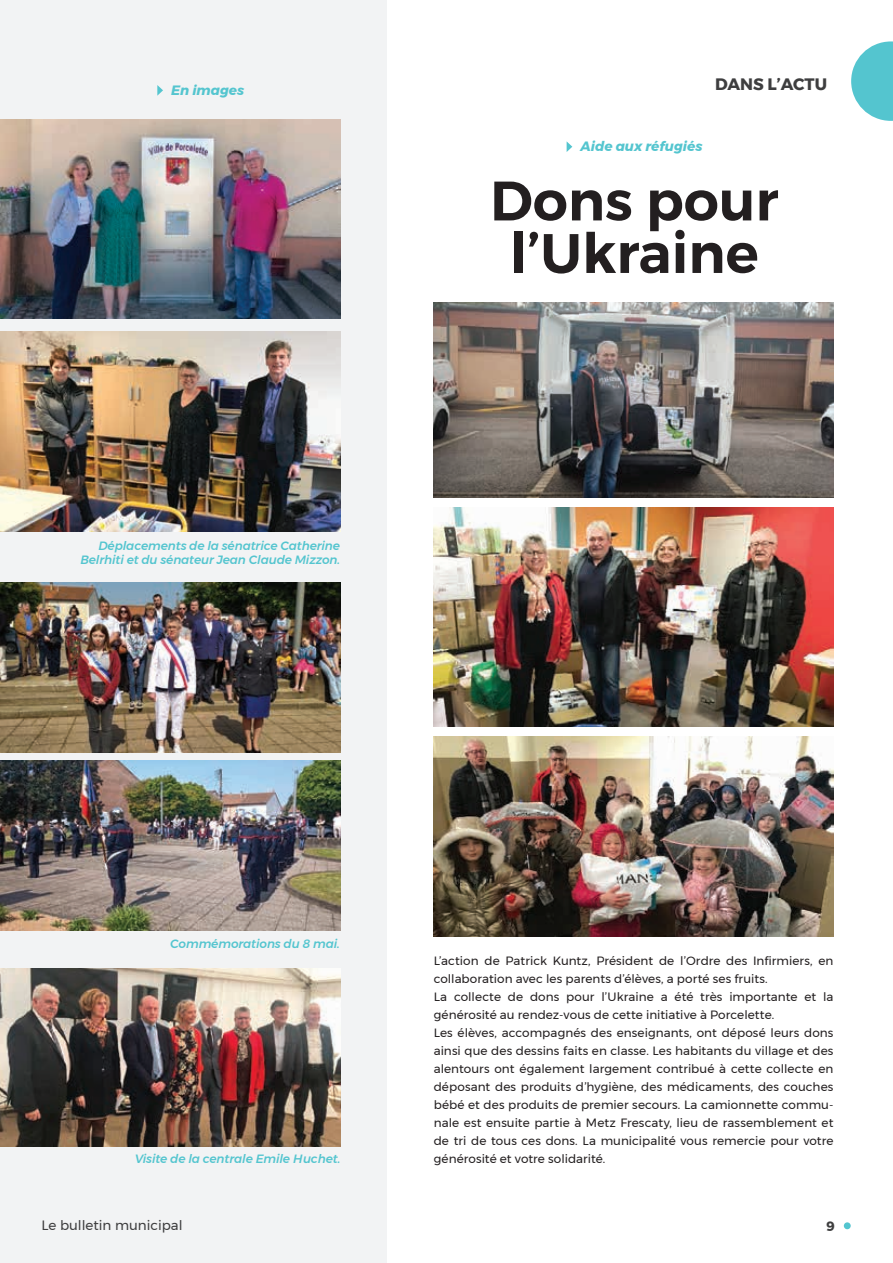
<style>
.page{position:relative;width:893px;height:1263px;background:#fff}
.page>*{position:absolute;margin:0;border:0;box-sizing:border-box;transform-origin:0 0}
.t1{font:600 55.5px/52.5px "Montserrat";color:#231f20;text-align:center}
.t2{font:700 16.5px "Montserrat";color:#3e3e3f}
.t3{font:italic 700 13.5px "Montserrat";color:#54c5cf}
.t4{font:13.5px "Montserrat";color:#3e3e3f}
.t5{font:700 13.5px "Montserrat";color:#3e3e3f}
.t6{font:12px/18px "Montserrat";letter-spacing:.005em;color:#231f20}
.t7{font:italic 500 12px/13.5px "Montserrat";letter-spacing:-.01em;color:#54c5cf;text-align:right}
</style>
<div class="page">
<svg style="left:851px;top:41px;width:42px;height:80px"></svg>
<div style="left:844px;top:1222px;width:7px;height:7px;background:#54c5cf;border-radius:50%"></div>
<svg style="left:567px;top:142px;width:5px;height:10px"></svg>
<img style="left:434px;top:303px;width:399px;height:194px">
<div style="left:0;top:0;width:387px;height:1263px;background:#f2f3f4"></div>
<svg style="left:157px;top:85px;width:6px;height:11px"></svg>
<img style="left:434px;top:507px;width:399px;height:220px">
<img style="left:434px;top:736px;width:399px;height:200px">
<img style="left:0;top:119px;width:340px;height:200px">
<img style="left:0;top:332px;width:340px;height:199px">
<img style="left:0;top:583px;width:340px;height:170px">
<img style="left:0;top:760px;width:340px;height:170px">
<img style="left:0;top:968px;width:340px;height:178px">
<p class="t3" style="left:171px;top:79px;width:75px">En images</p>
<p class="t7" style="left:80px;top:539px;width:261px">Déplacements de la sénatrice Catherine<br>Belrhiti et du sénateur Jean Claude Mizzon.</p>
<h2 class="t2" style="left:715px;top:71px;width:114px">DANS L’ACTU</h2>
<p class="t3" style="left:580px;top:136px;width:124px">Aide aux réfugiés</p>
<h1 class="t1" style="left:490px;top:174px;width:290px">Dons pour l’Ukraine</h1>
<p class="t7" style="left:170px;top:937px;width:171px">Commémorations du 8 mai.</p>
<p class="t7" style="left:135px;top:1152px;width:207px">Visite de la centrale Emile Huchet.</p>
<p class="t6" style="left:434px;top:952px;width:401px">L’action de Patrick Kuntz, Président de l’Ordre des Infirmiers, en collaboration avec les parents d’élèves, a porté ses fruits.<br>La collecte de dons pour l’Ukraine a été très importante et la générosité au rendez-vous de cette initiative à Porcelette.<br>Les élèves, accompagnés des enseignants, ont déposé leurs dons ainsi que des dessins faits en classe. Les habitants du village et des alentours ont également largement contribué à cette collecte en déposant des produits d’hygiène, des médicaments, des couches bébé et des produits de premier secours. La camionnette commu&shy;nale est ensuite partie à Metz Frescaty, lieu de rassemblement et de tri de tous ces dons. La municipalité vous remercie pour votre générosité et votre solidarité.</p>
<p class="t4" style="left:41px;top:1215px;width:143px">Le bulletin municipal</p>
<p class="t5" style="left:826px;top:1215px;width:10px">9</p>
</div>
